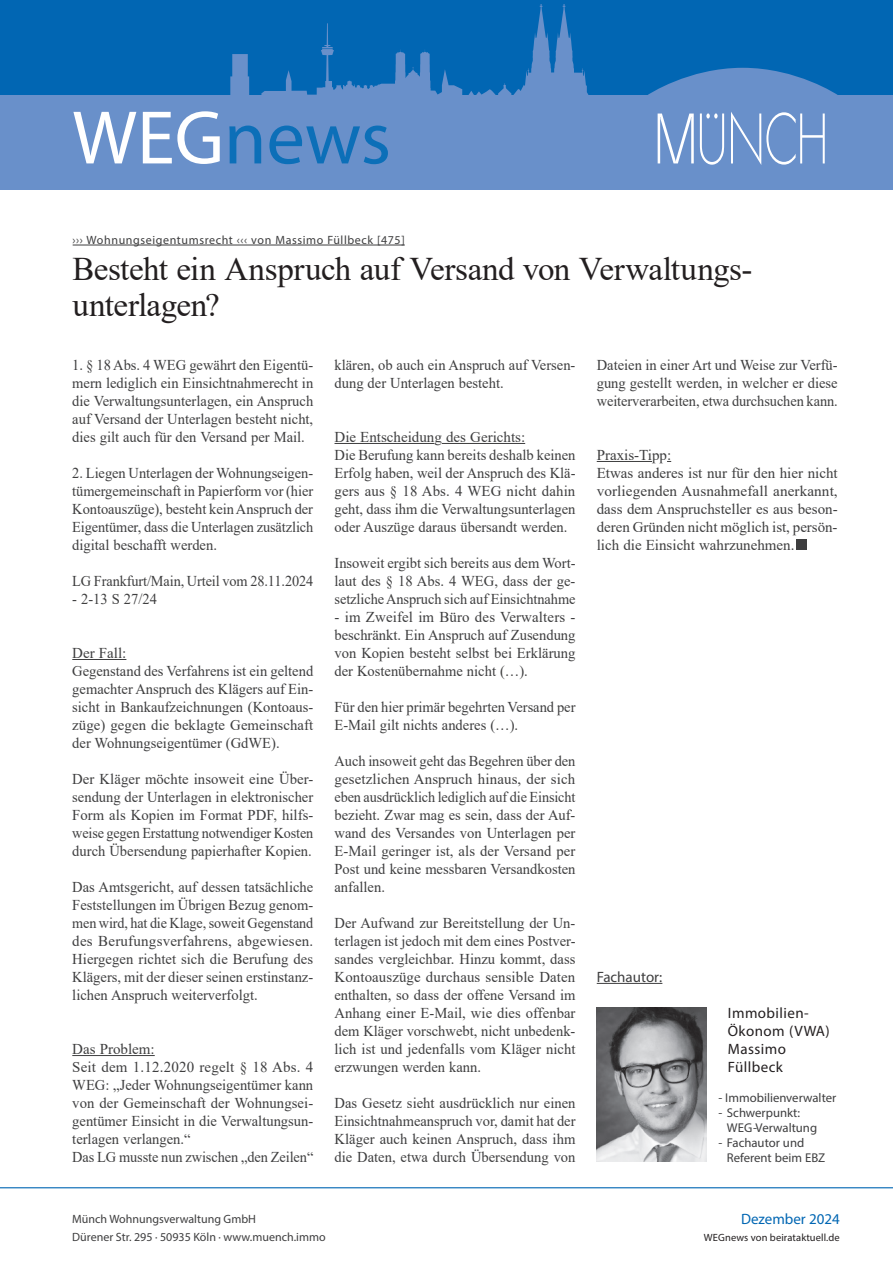
<style>
.page{position:relative;width:893px;height:1263px;background:#fff}
.page>*{position:absolute;margin:0;border:0;box-sizing:border-box;transform-origin:0 0}
.t1{font:76.5px "Myriad Pro";color:#0c6fb8}
.t2{font:33px/36px "Times New Roman";letter-spacing:-.015em;color:#231f20}
.t3{font:15px/18px "Times New Roman";color:#3e3e3f;text-align:justify}
.t4{font:15px/18px "Times New Roman";color:#3e3e3f;text-align:justify;scale:.96 1}
.t5{font:15px/18px "Myriad Pro";letter-spacing:.03em;color:#231f20}
.t6{font:15px "Times New Roman";color:#3e3e3f;scale:.95 1}
.t7{font:15px "Myriad Pro";color:#0166b3}
.t8{font:15px "Myriad Pro";color:#3e3e3f}
.t9{font:12.75px/15px "Myriad Pro";color:#3e3e3f}
.t10{font:12px "Myriad Pro";color:#3e3e3f}
.t11{font:12px "Myriad Pro";letter-spacing:.05em;color:#3e3e3f}
.t12{font:10.5px "Myriad Pro";letter-spacing:.01em;color:#231f20}
.s1{color:#fff}
</style>
<div class="page">
<div style="left:0;top:95px;width:893px;height:95px;background:#6990ca"></div>
<hr style="left:0;top:1187px;width:893px;height:1px;background:#0166b3">
<div style="left:0;top:0;width:893px;height:95px;background:#0166b3"></div>
<svg style="left:221px;top:4px;width:372px;height:141px"></svg>
<svg style="left:648px;top:68px;width:189px;height:122px"></svg>
<img style="left:597px;top:1007px;width:110px;height:155px">
<hr style="left:597px;top:983px;width:65px;height:1px;background:#3e3e3f">
<hr style="left:72px;top:659px;width:54px;height:1px;background:#3e3e3f">
<hr style="left:72px;top:1055px;width:83px;height:1px;background:#3e3e3f">
<hr style="left:334px;top:443px;width:100px;height:1px;background:#3e3e3f">
<hr style="left:442px;top:443px;width:83px;height:1px;background:#3e3e3f">
<hr style="left:73px;top:245px;width:332px;height:1px;background:#3e3e3f">
<hr style="left:597px;top:461px;width:55px;height:1px;background:#3e3e3f">
<div style="left:796px;top:539px;width:11px;height:11px;background:#3e3e3f"></div>
<h1 class="t1" style="left:72px;top:91px;width:320px"><span class="s1">WEG</span>news</h1>
<p class="t11" style="left:73px;top:232px;width:334px">››› Wohnungseigentumsrecht ‹‹‹ von Massimo Füllbeck [475]</p>
<h2 class="t2" style="left:72px;top:250px;width:682px">Besteht ein Anspruch auf Versand von Verwaltungs&shy;unterlagen?</h2>
<p class="t3" style="left:72px;top:355px;width:242px">1. § 18 Abs. 4 WEG gewährt den Eigentü&shy;mern lediglich ein Einsichtnahmerecht in die Verwaltungsunterlagen, ein Anspruch auf Versand der Unterlagen besteht nicht, dies gilt auch für den Versand per Mail.</p>
<p class="t4" style="left:72px;top:463px;width:253px">2. Liegen Unterlagen der Wohnungseigen&shy;tümergemeinschaft in Papierform vor (hier Kontoauszüge), besteht kein Anspruch der Eigentümer, dass die Unterlagen zusätzlich digital beschafft werden.</p>
<p class="t6" style="left:72px;top:570px;width:255px">LG Frankfurt/Main, Urteil vom 28.11.2024</p>
<p class="t3" style="left:72px;top:589px;width:86px">- 2-13 S 27/24</p>
<p class="t3" style="left:72px;top:643px;width:242px;text-align:left">Der Fall:<br>Gegenstand des Verfahrens ist ein geltend gemachter Anspruch des Klägers auf Ein&shy;sicht in Bankaufzeichnungen (Kontoaus&shy;züge) gegen die beklagte Gemeinschaft der Wohnungseigentümer (GdWE).</p>
<p class="t3" style="left:72px;top:769px;width:243px">Der Kläger möchte insoweit eine Über&shy;sendung der Unterlagen in elektronischer Form als Kopien im Format PDF, hilfs&shy;weise gegen Erstattung notwendiger Kosten durch Übersendung papierhafter Kopien.</p>
<p class="t3" style="left:72px;top:877px;width:243px">Das Amtsgericht, auf dessen tatsächliche Feststellungen im Übrigen Bezug genom&shy;men wird, hat die Klage, soweit Gegenstand des Berufungsverfahrens, abgewiesen.<br>Hiergegen richtet sich die Berufung des Klägers, mit der dieser seinen erstinstanz&shy;lichen Anspruch weiterverfolgt.</p>
<p class="t3" style="left:72px;top:1039px;width:243px;text-align:left">Das Problem:<br>Seit dem 1.12.2020 regelt § 18 Abs. 4<br>WEG: „Jeder Wohnungseigentümer kann von der Gemeinschaft der Wohnungsei&shy;gentümer Einsicht in die Verwaltungsun&shy;terlagen verlangen.“<br>Das LG musste nun zwischen „den Zeilen“</p>
<p class="t3" style="left:334px;top:355px;width:242px">klären, ob auch ein Anspruch auf Versen&shy;dung der Unterlagen besteht.</p>
<p class="t3" style="left:334px;top:427px;width:242px;text-align:left">Die Entscheidung des Gerichts:<br>Die Berufung kann bereits deshalb keinen Erfolg haben, weil der Anspruch des Klä&shy;gers aus § 18 Abs. 4 WEG nicht dahin geht, dass ihm die Verwaltungsunterlagen oder Auszüge daraus übersandt werden.</p>
<p class="t3" style="left:334px;top:553px;width:243px">Insoweit ergibt sich bereits aus dem Wort&shy;laut des § 18 Abs. 4 WEG, dass der ge&shy;setzliche Anspruch sich auf Einsichtnahme</p>
<p class="t3" style="left:334px;top:607px;width:243px">- im Zweifel im Büro des Verwalters - beschränkt. Ein Anspruch auf Zusendung von Kopien besteht selbst bei Erklärung der Kostenübernahme nicht (…).</p>
<p class="t3" style="left:334px;top:697px;width:243px">Für den hier primär begehrten Versand per<br>E-Mail gilt nichts anderes (…).</p>
<p class="t4" style="left:334px;top:751px;width:253px">Auch insoweit geht das Begehren über den gesetzlichen Anspruch hinaus, der sich eben ausdrücklich lediglich auf die Einsicht bezieht. Zwar mag es sein, dass der Auf&shy;wand des Versandes von Unterlagen per E-Mail geringer ist, als der Versand per Post und keine messbaren Versandkosten anfallen.</p>
<p class="t3" style="left:334px;top:913px;width:243px">Der Aufwand zur Bereitstellung der Un&shy;terlagen ist jedoch mit dem eines Postver&shy;sandes vergleichbar. Hinzu kommt, dass Kontoauszüge durchaus sensible Daten enthalten, so dass der offene Versand im Anhang einer E-Mail, wie dies offenbar dem Kläger vorschwebt, nicht unbedenk&shy;lich ist und jedenfalls vom Kläger nicht erzwungen werden kann.</p>
<p class="t3" style="left:334px;top:1093px;width:243px">Das Gesetz sieht ausdrücklich nur einen Einsichtnahmeanspruch vor, damit hat der Kläger auch keinen Anspruch, dass ihm die Daten, etwa durch Übersendung von</p>
<p class="t3" style="left:597px;top:355px;width:243px">Dateien in einer Art und Weise zur Verfü&shy;gung gestellt werden, in welcher er diese weiterverarbeiten, etwa durchsuchen kann.</p>
<p class="t3" style="left:597px;top:445px;width:243px;text-align:left">Praxis-Tipp:<br>Etwas anderes ist nur für den hier nicht vorliegenden Ausnahmefall anerkannt, dass dem Anspruchsteller es aus beson&shy;deren Gründen nicht möglich ist, persön&shy;lich die Einsicht wahrzunehmen.</p>
<p class="t8" style="left:597px;top:967px;width:67px">Fachautor:</p>
<p class="t5" style="left:728px;top:1004px;width:103px">Immobilien-<br>Ökonom (VWA)<br>Massimo<br>Füllbeck</p>
<p class="t9" style="left:718px;top:1090px;width:119px">- Immobilienverwalter</p>
<p class="t9" style="left:727px;top:1105px;width:92px;text-indent:-9px">- Schwerpunkt:<br>WEG-Verwaltung</p>
<p class="t9" style="left:727px;top:1135px;width:100px;text-indent:-9px">- Fachautor und<br>Referent beim EBZ</p>
<p class="t10" style="left:72px;top:1212px;width:185px">Münch Wohnungsverwaltung GmbH</p>
<p class="t7" style="left:741px;top:1209px;width:100px">Dezember 2024</p>
<p class="t10" style="left:72px;top:1230px;width:255px">Dürener Str. 295 · 50935 Köln · www.muench.immo</p>
<p class="t12" style="left:704px;top:1231px;width:137px">WEGnews von beirataktuell.de</p>
</div>
